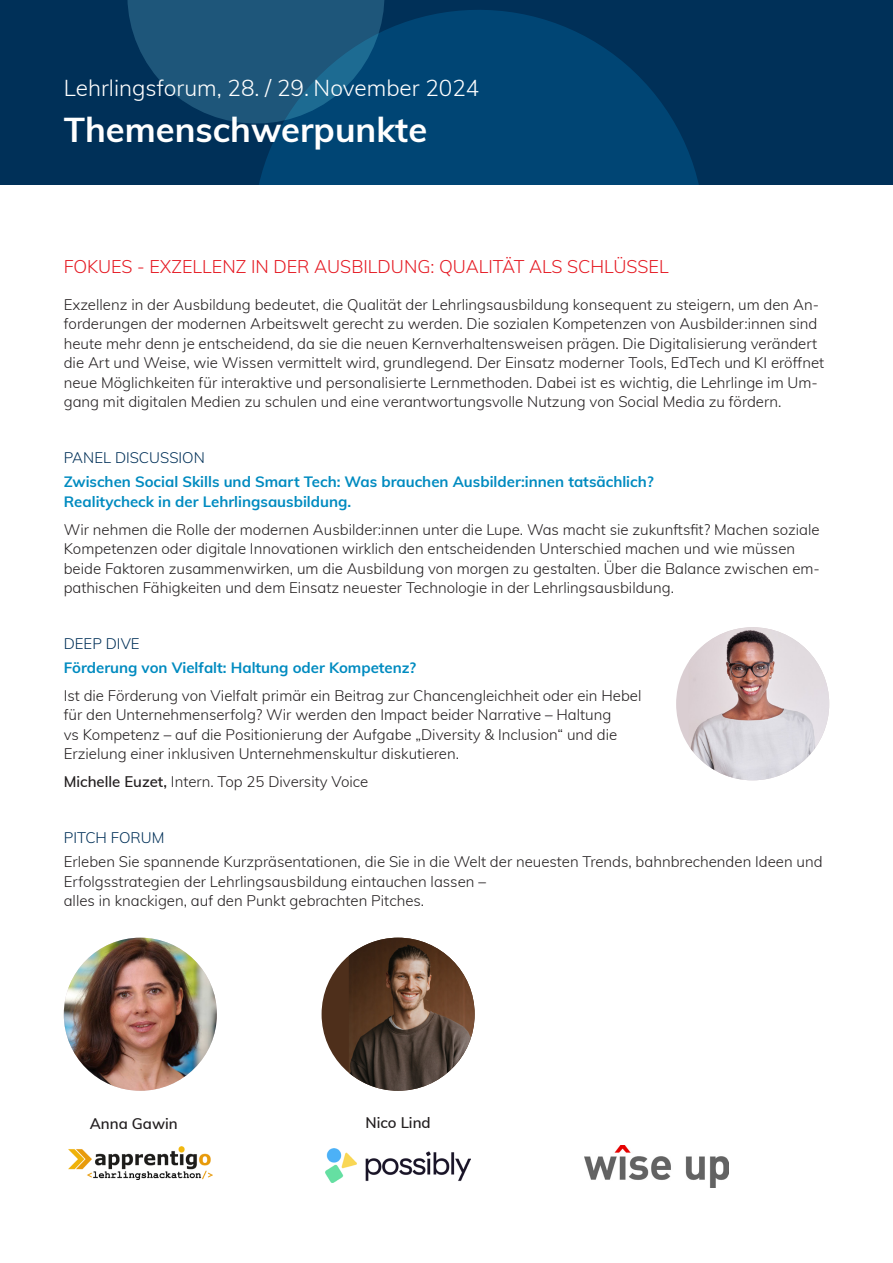
<style>
.page{position:relative;width:893px;height:1263px;background:#fff}
.page>*{position:absolute;margin:0;border:0;box-sizing:border-box;transform-origin:0 0}
.SeitenHead_Muli_34_p{font:700 34.5px "Muli";color:#fff}
.SeitenHead_Muli_14_p{font:300 22.5px "Muli";color:#fff}
.t1{font:300 18px "Muli";color:#e51a23}
.t2{font:300 15px/19.5px "Muli";color:#231f20}
.t3{font:700 15px/19.5px "Muli";color:#008bc0}
.t4{font:300 15px "Muli";color:#003058}
.t5{font:600 15px "Muli";color:#231f20}
.s1{font-weight:600}
</style>
<div class="page">
<div style="left:0;top:0;width:893px;height:185px;background:#003058"></div>
<svg style="left:127px;top:0;width:99px;height:120px"></svg>
<svg style="left:226px;top:0;width:473px;height:185px;fill:#004574"></svg>
<div style="left:676px;top:627px;width:153px;height:153px;background:#daced2;border-radius:50%"></div>
<img style="left:689px;top:627px;width:140px;height:153px">
<img style="left:64px;top:938px;width:153px;height:153px;border-radius:77px">
<div style="left:322px;top:938px;width:153px;height:153px;background:#4e2f1b;border-radius:50%"></div>
<img style="left:349px;top:938px;width:126px;height:153px">
<img style="left:68px;top:1147px;width:145px;height:33px">
<img style="left:326px;top:1148px;width:144px;height:34px">
<img style="left:584px;top:1145px;width:145px;height:42px">
<p class="SeitenHead_Muli_14_p" style="left:64px;top:72px;width:417px">Lehrlingsforum, 28. / 29. November 2024</p>
<p class="SeitenHead_Muli_34_p" style="left:64px;top:104px;width:365px">Themenschwerpunkte</p>
<p class="t1" style="left:64px;top:254px;width:607px">FOKUES - EXZELLENZ IN DER AUSBILDUNG: QUALITÄT ALS SCHLÜSSEL</p>
<p class="t2" style="left:64px;top:294px;width:762px">Exzellenz in der Ausbildung bedeutet, die Qualität der Lehrlingsausbildung konsequent zu steigern, um den An&shy;forderungen der modernen Arbeitswelt gerecht zu werden. Die sozialen Kompetenzen von Ausbilder:innen sind heute mehr denn je entscheidend, da sie die neuen Kernverhaltensweisen prägen. Die Digitalisierung verändert die Art und Weise, wie Wissen vermittelt wird, grundlegend. Der Einsatz moderner Tools, EdTech und KI eröffnet neue Möglichkeiten für interaktive und personalisierte Lernmethoden. Dabei ist es wichtig, die Lehrlinge im Um&shy;gang mit digitalen Medien zu schulen und eine verantwortungsvolle Nutzung von Social Media zu fördern.</p>
<p class="t4" style="left:64px;top:447px;width:143px">PANEL DISCUSSION</p>
<p class="t3" style="left:64px;top:471px;width:591px">Zwischen Social Skills und Smart Tech: Was brauchen Ausbilder:innen tatsächlich?<br>Realitycheck in der Lehrlingsausbildung.</p>
<p class="t2" style="left:64px;top:519px;width:758px">Wir nehmen die Rolle der modernen Ausbilder:innen unter die Lupe. Was macht sie zukunftsfit? Machen soziale Kompetenzen oder digitale Innovationen wirklich den entscheidenden Unterschied machen und wie müssen beide Faktoren zusammenwirken, um die Ausbildung von morgen zu gestalten. Über die Balance zwischen em&shy;pathischen Fähigkeiten und dem Einsatz neuester Technologie in der Lehrlingsausbildung.</p>
<p class="t4" style="left:64px;top:633px;width:77px">DEEP DIVE</p>
<p class="t3" style="left:64px;top:657px;width:354px">Förderung von Vielfalt: Haltung oder Kompetenz?</p>
<p class="t2" style="left:64px;top:685px;width:579px">Ist die Förderung von Vielfalt primär ein Beitrag zur Chancengleichheit oder ein Hebel für den Unternehmenserfolg? Wir werden den Impact beider Narrative – Haltung<br>vs Kompetenz – auf die Positionierung der Aufgabe „Diversity &amp; Inclusion“ und die Erzielung einer inklusiven Unternehmenskultur diskutieren.</p>
<p class="t2" style="left:64px;top:771px;width:306px"><span class="s1">Michelle Euzet,</span> Intern. Top 25 Diversity Voice</p>
<p class="t4" style="left:64px;top:827px;width:102px">PITCH FORUM</p>
<p class="t2" style="left:64px;top:851px;width:760px">Erleben Sie spannende Kurzpräsentationen, die Sie in die Welt der neuesten Trends, bahnbrechenden Ideen und<br>Erfolgsstrategien der Lehrlingsausbildung eintauchen lassen –<br>alles in knackigen, auf den Punkt gebrachten Pitches.</p>
<p class="t5" style="left:90px;top:1112px;width:89px">Anna Gawin</p>
<p class="t5" style="left:365px;top:1112px;width:67px">Nico Lind</p>
</div>
